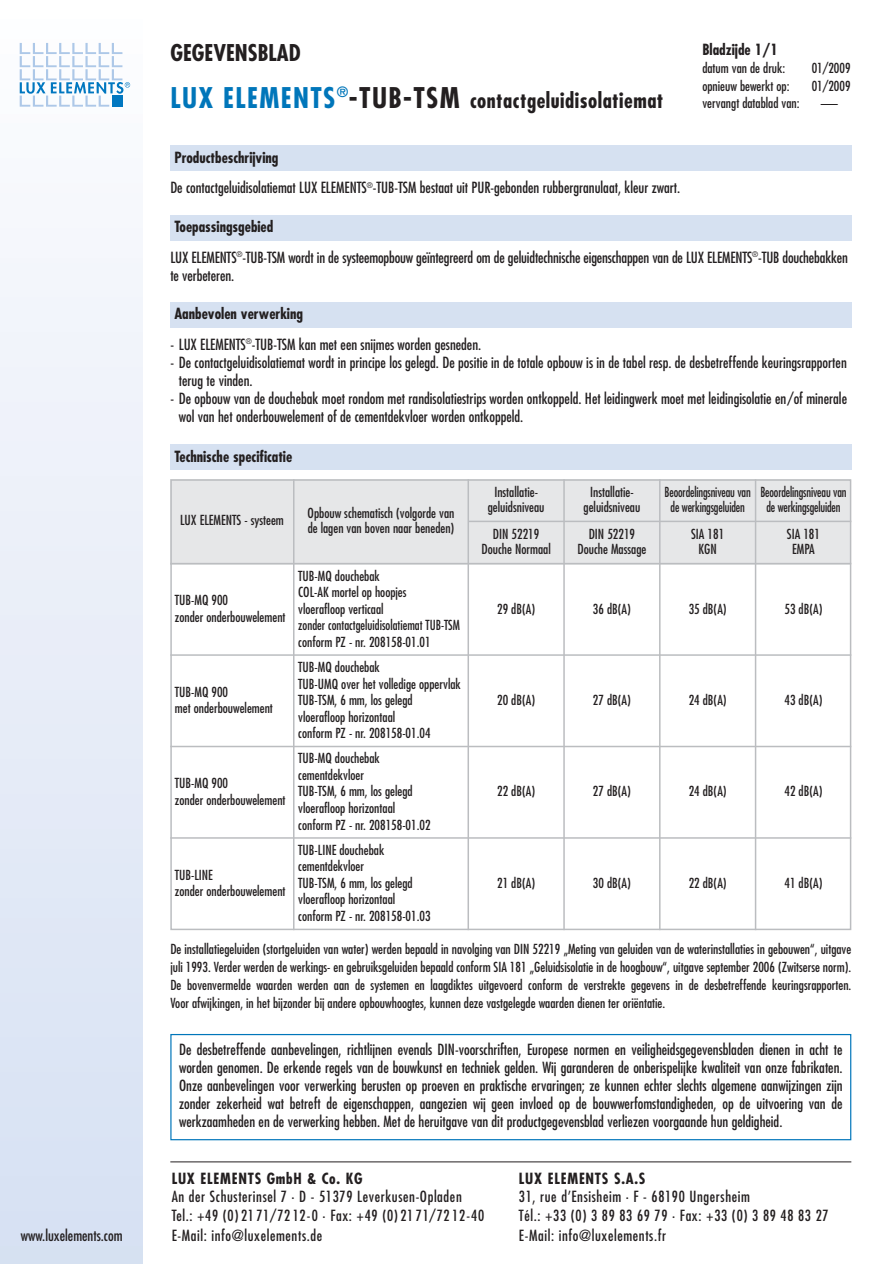
<style>
.page{position:relative;width:894px;height:1264px;background:#fff}
.page>*{position:absolute;margin:0;border:0;box-sizing:border-box;transform-origin:0 0}
.t1{font:700 condensed 22.5px "Futura";color:#231f20}
.t2{font:700 condensed 21px "Futura";letter-spacing:.025em;color:#231f20}
.t3{font:condensed 15px/18px "Futura";color:#231f20}
.t4{font:condensed 15px/19.6px "Futura";letter-spacing:.04em;color:#231f20}
.t5{font:700 condensed 15px "Futura";color:#231f20}
.t6{font:700 condensed 15px "Futura";letter-spacing:.05em;color:#231f20}
.t7{font:condensed 13.5px/16.5px "Futura";color:#231f20}
.t8{font:condensed 13.5px/15px "Futura";color:#231f20;text-align:center;scale:.9 1}
.s1{font-size:27.75px;color:#0076ba}
.s2{font-size:27.75px}
.s3{font-weight:700}
</style>
<div class="page">
<div style="left:171px;top:479px;width:679px;height:85px;background:#e6e7e8"></div>
<div style="left:170px;top:215px;width:680px;height:26px;background:#d6e1f1"></div>
<div style="left:170px;top:145px;width:680px;height:25px;background:#d6e1f1"></div>
<div style="left:170px;top:302px;width:680px;height:25px;background:#d6e1f1"></div>
<div style="left:170px;top:444px;width:680px;height:26px;background:#d6e1f1"></div>
<div style="left:0;top:0;width:143px;height:1263px;background:linear-gradient(to bottom,#fdfdfe,#d6e0f2)"></div>
<svg style="left:20px;top:43px;width:110px;height:64px"></svg>
<div style="left:170px;top:479px;width:680px;height:451px;border:2px solid #bbbdc0"></div>
<hr style="left:293px;top:479px;width:1px;height:451px;background:#bbbdc0">
<hr style="left:467px;top:479px;width:2px;height:451px;background:#bbbdc0">
<hr style="left:563px;top:479px;width:1px;height:451px;background:#bbbdc0">
<hr style="left:658px;top:479px;width:2px;height:451px;background:#bbbdc0">
<hr style="left:754px;top:479px;width:2px;height:451px;background:#bbbdc0">
<hr style="left:170px;top:1161px;width:680px;height:1px;background:#231f20">
<div style="left:170px;top:1034px;width:680px;height:106px;border:1px solid #0076ba"></div>
<hr style="left:170px;top:563px;width:680px;height:1px;background:#bbbdc0">
<hr style="left:468px;top:520px;width:382px;height:2px;background:#bbbdc0">
<hr style="left:170px;top:654px;width:680px;height:2px;background:#bbbdc0">
<hr style="left:170px;top:745px;width:680px;height:2px;background:#bbbdc0">
<hr style="left:170px;top:837px;width:680px;height:1px;background:#bbbdc0">
<p class="t3" style="left:21px;top:1227px;width:103px">www.luxelements.com</p>
<h1 class="t1" style="left:170px;top:43px;width:132px">GEGEVENSBLAD</h1>
<h2 class="t2" style="left:170px;top:91px;width:494px"><span class="s1">LUX ELEMENTS</span><sup>®</sup><span class="s2">-TUB-TSM</span> contactgeluidisolatiemat</h2>
<p class="t5" style="left:702px;top:43px;width:77px">Bladzijde 1/1</p>
<p class="t7" style="left:702px;top:61px;width:84px">datum van de druk:</p>
<p class="t7" style="left:811px;top:61px;width:40px">01/2009</p>
<p class="t7" style="left:702px;top:78px;width:88px">opnieuw bewerkt op:</p>
<p class="t7" style="left:811px;top:78px;width:40px">01/2009</p>
<p class="t7" style="left:702px;top:96px;width:99px">vervangt datablad van:</p>
<p class="t7" style="left:820px;top:96px;width:18px">–––</p>
<p class="t3" style="left:170px;top:143px;width:511px;line-height:30.8px"><span class="s3">Productbeschrijving<br></span>De contactgeluidisolatiemat LUX ELEMENTS<sup>®</sup>-TUB-TSM bestaat uit PUR-gebonden rubbergranulaat, kleur zwart.</p>
<p class="t3" style="left:170px;top:212px;width:678px;line-height:30.8px"><span class="s3">Toepassingsgebied<br></span>LUX ELEMENTS<sup>®</sup>-TUB-TSM wordt in de systeemopbouw geïntegreerd om de geluidtechnische eigenschappen van de LUX ELEMENTS<sup>®</sup>-TUB douchebakken</p>
<p class="t3" style="left:170px;top:267px;width:65px">te verbeteren.</p>
<p class="t5" style="left:174px;top:307px;width:130px">Aanbevolen verwerking</p>
<p class="t3" style="left:170px;top:337px;width:312px">- LUX ELEMENTS<sup>®</sup>-TUB-TSM kan met een snijmes worden gesneden.</p>
<p class="t3" style="left:179px;top:355px;width:669px;text-indent:-9px">- De contactgeluidisolatiemat wordt in principe los gelegd. De positie in de totale opbouw is in de tabel resp. de desbetreffende keuringsrapporten terug te vinden.</p>
<p class="t3" style="left:179px;top:391px;width:669px;text-indent:-9px">- De opbouw van de douchebak moet rondom met randisolatiestrips worden ontkoppeld. Het leidingwerk moet met leidingisolatie en/of minerale wol van het onderbouwelement of de cementdekvloer worden ontkoppeld.</p>
<p class="t5" style="left:174px;top:450px;width:119px">Technische specificatie</p>
<p class="t7" style="left:180px;top:513px;width:105px">LUX ELEMENTS - systeem</p>
<p class="t7" style="left:307px;top:506px;width:148px;line-height:15px">Opbouw schematisch (volgorde van de lagen van boven naar beneden)</p>
<p class="t7" style="left:175px;top:593px;width:112px">TUB-MQ 900<br>zonder onderbouwelement</p>
<p class="t7" style="left:175px;top:684px;width:100px">TUB-MQ 900<br>met onderbouwelement</p>
<p class="t7" style="left:175px;top:776px;width:112px">TUB-MQ 900<br>zonder onderbouwelement</p>
<p class="t7" style="left:175px;top:867px;width:112px">TUB-LINE<br>zonder onderbouwelement</p>
<p class="t7" style="left:298px;top:568px;width:163px">TUB-MQ douchebak<br>COL-AK mortel op hoopjes<br>vloerafloop verticaal<br>zonder contactgeluidisolatiemat TUB-TSM conform PZ - nr. 208158-01.01</p>
<p class="t7" style="left:298px;top:660px;width:164px">TUB-MQ douchebak<br>TUB-UMQ over het volledige oppervlak<br>TUB-TSM, 6 mm, los gelegd vloerafloop horizontaal<br>conform PZ - nr. 208158-01.04</p>
<p class="t7" style="left:298px;top:751px;width:134px">TUB-MQ douchebak cementdekvloer<br>TUB-TSM, 6 mm, los gelegd vloerafloop horizontaal conform PZ - nr. 208158-01.02</p>
<p class="t7" style="left:298px;top:842px;width:134px">TUB-LINE douchebak cementdekvloer<br>TUB-TSM, 6 mm, los gelegd vloerafloop horizontaal conform PZ - nr. 208158-01.03</p>
<p class="t7" style="left:487px;top:485px;width:58px;line-height:15px;text-align:center">Installatie&shy;geluidsniveau</p>
<p class="t7" style="left:583px;top:485px;width:58px;line-height:15px;text-align:center">Installatie&shy;geluidsniveau</p>
<p class="t8" style="left:664px;top:485px;width:97px">Beoordelingsniveau van de werkingsgeluiden</p>
<p class="t8" style="left:760px;top:485px;width:97px">Beoordelingsniveau van de werkingsgeluiden</p>
<p class="t7" style="left:481px;top:527px;width:71px;line-height:15px;text-align:center">DIN 52219<br>Douche Normaal</p>
<p class="t7" style="left:577px;top:527px;width:70px;line-height:15px;text-align:center">DIN 52219<br>Douche Massage</p>
<p class="t7" style="left:690px;top:527px;width:35px;line-height:15px;text-align:center">SIA 181<br>KGN</p>
<p class="t7" style="left:786px;top:527px;width:35px;line-height:15px;text-align:center">SIA 181<br>EMPA</p>
<p class="t7" style="left:497px;top:601px;width:39px">29 dB(A)</p>
<p class="t7" style="left:592px;top:601px;width:39px">36 dB(A)</p>
<p class="t7" style="left:688px;top:601px;width:39px">35 dB(A)</p>
<p class="t7" style="left:784px;top:601px;width:39px">53 dB(A)</p>
<p class="t7" style="left:497px;top:693px;width:39px">20 dB(A)</p>
<p class="t7" style="left:592px;top:693px;width:39px">27 dB(A)</p>
<p class="t7" style="left:688px;top:693px;width:39px">24 dB(A)</p>
<p class="t7" style="left:784px;top:693px;width:39px">43 dB(A)</p>
<p class="t7" style="left:497px;top:784px;width:39px">22 dB(A)</p>
<p class="t7" style="left:592px;top:784px;width:39px">27 dB(A)</p>
<p class="t7" style="left:688px;top:784px;width:39px">24 dB(A)</p>
<p class="t7" style="left:784px;top:784px;width:39px">42 dB(A)</p>
<p class="t7" style="left:497px;top:875px;width:39px">21 dB(A)</p>
<p class="t7" style="left:592px;top:875px;width:39px">30 dB(A)</p>
<p class="t7" style="left:688px;top:875px;width:39px">22 dB(A)</p>
<p class="t7" style="left:784px;top:875px;width:39px">41 dB(A)</p>
<p class="t7" style="left:170px;top:940px;width:682px;line-height:18px;text-align:justify">De installatiegeluiden (stortgeluiden van water) werden bepaald in navolging van DIN 52219 „Meting van geluiden van de waterinstallaties in gebouwen“, uitgave juli 1993. Verder werden de werkings- en gebruiksgeluiden bepaald conform SIA 181 „Geluidsisolatie in de hoogbouw“, uitgave september 2006 (Zwitserse norm).<br>De bovenvermelde waarden werden aan de systemen en laagdiktes uitgevoerd conform de verstrekte gegevens in de desbetreffende keuringsrapporten.<br>Voor afwijkingen, in het bijzonder bij andere opbouwhoogtes, kunnen deze vastgelegde waarden dienen ter oriëntatie.</p>
<p class="t3" style="left:179px;top:1041px;width:664px;text-align:justify">De desbetreffende aanbevelingen, richtlijnen evenals DIN-voorschriften, Europese normen en veiligheidsgegevensbladen dienen in acht te worden genomen. De erkende regels van de bouwkunst en techniek gelden. Wij garanderen de onberispelijke kwaliteit van onze fabrikaten.<br>Onze aanbevelingen voor verwerking berusten op proeven en praktische ervaringen; ze kunnen echter slechts algemene aanwijzingen zijn zonder zekerheid wat betreft de eigenschappen, aangezien wij geen invloed op de bouwwerfomstandigheden, op de uitvoering van de werkzaamheden en de verwerking hebben. Met de heruitgave van dit productgegevensblad verliezen voorgaande hun geldigheid.</p>
<p class="t6" style="left:172px;top:1172px;width:192px">LUX ELEMENTS GmbH &amp; Co. KG</p>
<p class="t4" style="left:172px;top:1187px;width:314px">An der Schusterinsel 7 · D - 51379 Leverkusen-Opladen<br>Tel.: +49 (0) 21 71/72 12-0 · Fax: +49 (0) 21 71/72 12-40<br>E-Mail: info@luxelements.de</p>
<p class="t6" style="left:518px;top:1172px;width:128px">LUX ELEMENTS S.A.S</p>
<p class="t4" style="left:518px;top:1187px;width:311px">31, rue d’Ensisheim · F - 68190 Ungersheim<br>Tél.: +33 (0) 3 89 83 69 79 · Fax: +33 (0) 3 89 48 83 27<br>E-Mail: info@luxelements.fr</p>
</div>
